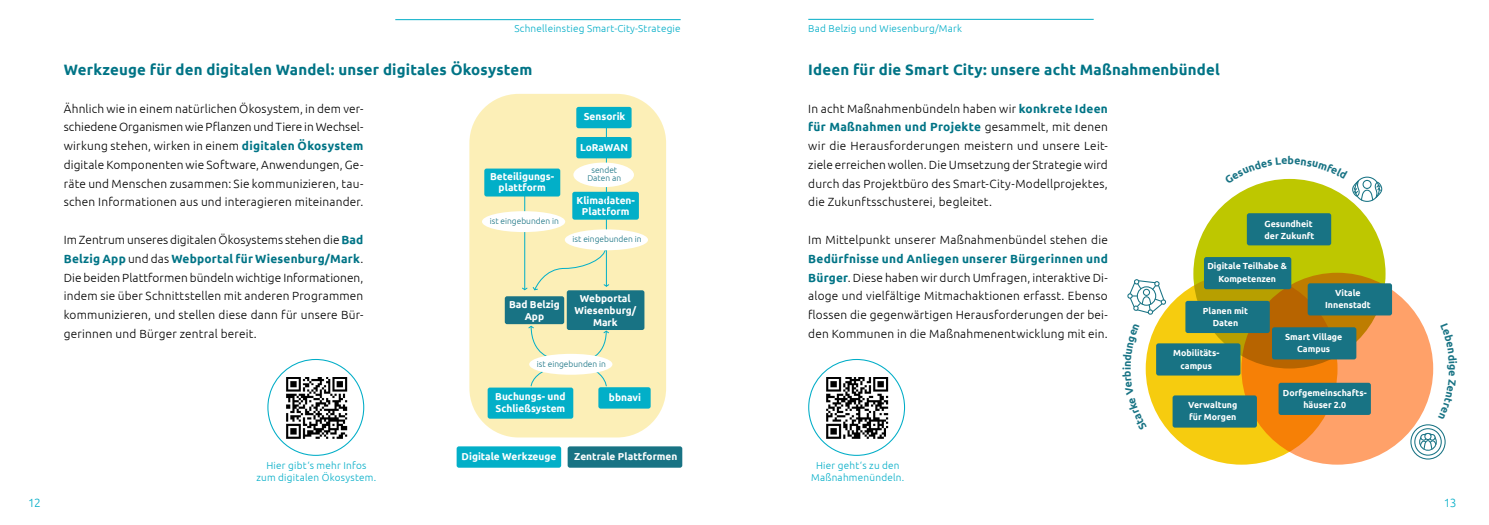
<style>
.page{position:relative;width:1489px;height:525px;background:#fff}
.page>*{position:absolute;margin:0;border:0;box-sizing:border-box;transform-origin:0 0}
.t1{font:700 15px "Ubuntu";letter-spacing:.01em;color:#007486}
.t2{font:300 11.88px/18.8px "Ubuntu";letter-spacing:.015em;color:#000;text-align:justify}
.t3{font:300 11.88px "Ubuntu";color:#00adc7}
.t4{font:700 10.62px "Ubuntu";color:#187384}
.t5{font:700 10.12px/11.8px "Ubuntu";color:#fff;text-align:center}
.t6{font:300 10px/12.5px "Ubuntu";letter-spacing:.02em;color:#00adc7;text-align:center}
.t7{font:700 8.88px/12.4px "Ubuntu";color:#fff;text-align:center}
.t8{font:300 8.38px/7.6px "Ubuntu";color:#187384;text-align:center}
.s1{font-weight:700;color:#007486}
</style>
<div class="page">
<hr style="left:395px;top:19px;width:285px;height:1px;background:#00adc7">
<hr style="left:808px;top:19px;width:285px;height:1px;background:#00adc7">
<div style="left:469px;top:94px;width:197px;height:343px;background:#fcefb7;border-radius:49px"></div>
<hr style="left:524px;top:182px;width:1px;height:107px;background:#02afc8">
<div style="left:484px;top:168px;width:76px;height:28px;background:#02afc8;border-radius:2px"></div>
<div style="left:572px;top:192px;width:67px;height:27px;background:#02afc8;border-radius:2px"></div>
<div style="left:505px;top:296px;width:59px;height:28px;background:#187384;border-radius:2px"></div>
<div style="left:566px;top:290px;width:78px;height:40px;background:#187384;border-radius:2px"></div>
<div style="left:487px;top:387px;width:86px;height:31px;background:#02afc8;border-radius:2px"></div>
<div style="left:598px;top:387px;width:52px;height:21px;background:#02afc8;border-radius:2px"></div>
<hr style="left:606px;top:122px;width:1px;height:164px;background:#02afc8">
<div style="left:456px;top:446px;width:105px;height:21px;background:#02afc8;border-radius:2px"></div>
<div style="left:567px;top:446px;width:115px;height:21px;background:#187384;border-radius:2px"></div>
<div style="left:573px;top:162px;width:61px;height:25px;background:#fff;border-radius:50%"></div>
<div style="left:482px;top:211px;width:83px;height:21px;background:#fff;border-radius:50%"></div>
<div style="left:576px;top:107px;width:55px;height:21px;background:#02afc8;border-radius:2px"></div>
<div style="left:576px;top:137px;width:55px;height:21px;background:#02afc8;border-radius:2px"></div>
<svg style="left:522px;top:246px;width:88px;height:45px"></svg>
<div style="left:564px;top:229px;width:84px;height:21px;background:#fff;border-radius:50%"></div>
<svg style="left:528px;top:325px;width:82px;height:61px"></svg>
<div style="left:529px;top:353px;width:83px;height:21px;background:#fff;border-radius:50%"></div>
<div style="left:1145px;top:272px;width:192px;height:192px;background:#f6cc0f;border-radius:50%"></div>
<svg style="left:1193px;top:179px;width:192px;height:189px;background:#bbc103"></svg>
<svg style="left:1241px;top:272px;width:191px;height:192px;background:#eb8e3e"></svg>
<div style="left:1246px;top:213px;width:84px;height:32px;background:#187384;border-radius:2px"></div>
<div style="left:1203px;top:257px;width:88px;height:32px;background:#187384;border-radius:2px"></div>
<div style="left:1278px;top:382px;width:92px;height:32px;background:#187384;border-radius:2px"></div>
<div style="left:1271px;top:327px;width:85px;height:32px;background:#187384;border-radius:2px"></div>
<div style="left:1185px;top:301px;width:84px;height:32px;background:#187384;border-radius:2px"></div>
<div style="left:1172px;top:395px;width:84px;height:32px;background:#187384;border-radius:2px"></div>
<div style="left:1307px;top:283px;width:84px;height:32px;background:#187384;border-radius:2px"></div>
<div style="left:1156px;top:343px;width:84px;height:32px;background:#187384;border-radius:2px"></div>
<div style="left:1354px;top:176px;width:25px;height:26px;border:1px solid #187384;border-radius:50%"></div>
<svg style="left:1127px;top:279px;width:40px;height:36px"></svg>
<div style="left:1410px;top:424px;width:35px;height:35px;border:1px solid #187384;border-radius:50%"></div>
<div style="left:1414px;top:428px;width:27px;height:27px;border:1px solid #187384;border-radius:50%"></div>
<div style="left:1424px;top:432px;width:7px;height:8px;border:1px solid #187384;border-radius:50%"></div>
<svg style="left:1418px;top:433px;width:18px;height:17px"></svg>
<svg style="left:808px;top:359px;width:97px;height:97px"></svg>
<img style="left:826px;top:377px;width:62px;height:62px">
<svg style="left:267px;top:359px;width:98px;height:97px"></svg>
<img style="left:285px;top:377px;width:62px;height:62px">
<svg style="left:1228px;top:176px;width:154px;height:25px"></svg>
<svg style="left:1145px;top:351px;width:2px;height:34px"></svg>
<p class="t6" style="left:514px;top:22px;width:168px">Schnelleinstieg Smart-City-Strategie</p>
<p class="t1" style="left:64px;top:61px;width:470px">Werkzeuge für den digitalen Wandel: unser digitales Ökosystem</p>
<p class="t2" style="left:64px;top:99px;width:301px">Ähnlich wie in einem natürlichen Ökosystem, in dem ver&shy;schiedene Organismen wie Pflanzen und Tiere in Wechsel&shy;wirkung stehen, wirken in einem <span class="s1">digitalen Ökosystem </span>digitale Komponenten wie Software, Anwendungen, Ge&shy;räte und Menschen zusammen: Sie kommunizieren, tau&shy;schen Informationen aus und interagieren miteinander.</p>
<p class="t2" style="left:64px;top:230px;width:301px">Im Zentrum unseres digitalen Ökosystems stehen die <span class="s1">Bad Belzig App</span> und das <span class="s1">Webportal für Wiesenburg/Mark</span>.<br>Die beiden Plattformen bündeln wichtige Informationen, indem sie über Schnittstellen mit anderen Programmen kommunizieren, und stellen diese dann für unsere Bür&shy;gerinnen und Bürger zentral bereit.</p>
<p class="t5" style="left:583px;top:110px;width:43px">Sensorik</p>
<p class="t5" style="left:580px;top:141px;width:49px">LoRaWAN</p>
<p class="t8" style="left:587px;top:166px;width:35px">sendet<br>Daten an</p>
<p class="t5" style="left:490px;top:170px;width:66px">Beteiligungs&shy;plattform</p>
<p class="t5" style="left:576px;top:194px;width:60px">Klimadaten-<br>Plattform</p>
<p class="t8" style="left:490px;top:217px;width:71px">ist eingebunden in</p>
<p class="t8" style="left:572px;top:235px;width:71px">ist eingebunden in</p>
<p class="t5" style="left:509px;top:298px;width:52px">Bad Belzig<br>App</p>
<p class="t5" style="left:574px;top:292px;width:63px">Webportal<br>Wiesenburg/<br>Mark</p>
<p class="t6" style="left:256px;top:458px;width:121px">Hier gibt‘s mehr Infos zum digitalen Ökosystem.</p>
<p class="t8" style="left:537px;top:359px;width:71px">ist eingebunden in</p>
<p class="t5" style="left:495px;top:390px;width:72px;text-align:left">Buchungs- und<br>Schließsystem</p>
<p class="t5" style="left:461px;top:450px;width:96px">Digitale Werkzeuge</p>
<p class="t5" style="left:574px;top:450px;width:105px">Zentrale Plattformen</p>
<p class="t5" style="left:609px;top:391px;width:34px">bbnavi</p>
<p class="t6" style="left:808px;top:22px;width:155px">Bad Belzig und Wiesenburg/Mark</p>
<p class="t1" style="left:808px;top:61px;width:413px">Ideen für die Smart City: unsere acht Maßnahmenbündel</p>
<p class="t2" style="left:808px;top:99px;width:301px">In acht Maßnahmenbündeln haben wir <span class="s1">konkrete Ideen für Maßnahmen und Projekte</span> gesammelt, mit denen wir die Herausforderungen meistern und unsere Leit&shy;ziele erreichen wollen. Die Umsetzung der Strategie wird durch das Projektbüro des Smart-City-Modellprojektes, die Zukunftsschusterei, begleitet.</p>
<p class="t2" style="left:808px;top:230px;width:301px">Im Mittelpunkt unserer Maßnahmenbündel stehen die</p>
<p class="t2" style="left:808px;top:249px;width:301px"><span class="s1">Bedürfnisse und Anliegen unserer Bürgerinnen und Bürger</span>. Diese haben wir durch Umfragen, interaktive Di&shy;aloge und vielfältige Mitmachaktionen erfasst. Ebenso flossen die gegenwärtigen Herausforderungen der bei&shy;den Kommunen in die Maßnahmenentwicklung mit ein.</p>
<p class="t4" style="left:1120px;top:370px;width:5px;rotate:-90deg">i</p>
<p class="t6" style="left:811px;top:458px;width:95px">Hier geht‘s zu den<br>Maßnahmenündeln.</p>
<p class="t7" style="left:1264px;top:217px;width:51px;text-align:left">Gesundheit der Zukunft</p>
<p class="t7" style="left:1207px;top:260px;width:81px">Digitale Teilhabe &amp;<br>Kompetenzen</p>
<p class="t7" style="left:1202px;top:304px;width:47px">Planen mit<br>Daten</p>
<p class="t7" style="left:1324px;top:286px;width:47px">Vitale<br>Innenstadt</p>
<p class="t7" style="left:1173px;top:346px;width:48px">Mobilitäts&shy;campus</p>
<p class="t7" style="left:1188px;top:398px;width:51px;text-align:left">Verwaltung für Morgen</p>
<p class="t7" style="left:1284px;top:330px;width:59px">Smart Village<br>Campus</p>
<p class="t7" style="left:1282px;top:386px;width:85px">Dorfgemeinschafts&shy;häuser 2.0</p>
<p class="t3" style="left:28px;top:495px;width:14px">12</p>
<p class="t3" style="left:1443px;top:495px;width:14px">13</p>
</div>
